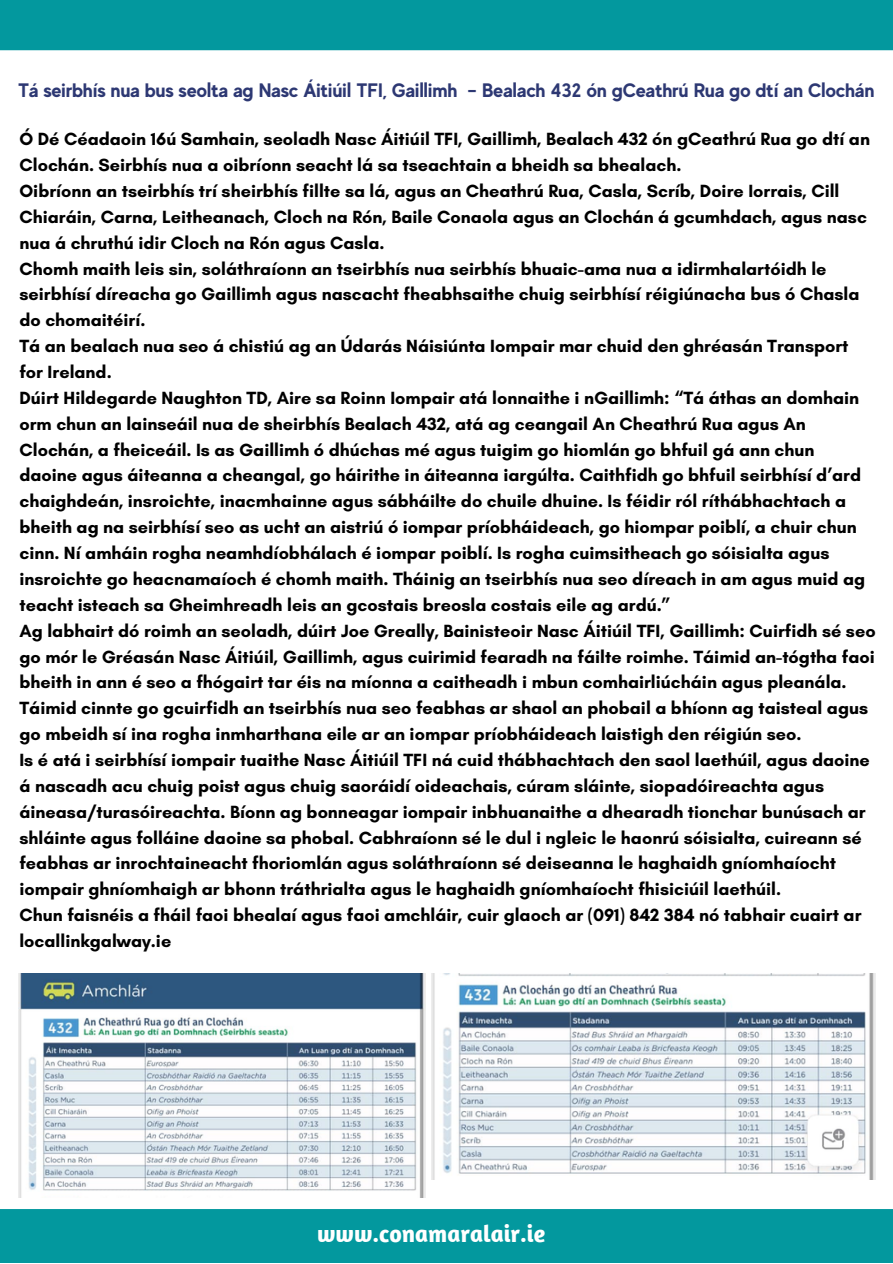
<style>
.page{position:relative;width:893px;height:1264px;background:#fff}
.page>*{position:absolute;margin:0;border:0;box-sizing:border-box;transform-origin:0 0}
.t1{font:700 24px "Amaranth";color:#fff}
.t2{font:700 19.5px "MADE Evolve Sans";color:#2d3873}
.t3{font:700 18px/25.8px "Glacial Indifference";color:#000}
</style>
<div class="page">
<div style="left:0;top:1208px;width:892px;height:54px;background:#03989e"></div>
<div style="left:0;top:0;width:892px;height:50px;background:#03989e"></div>
<img style="left:18px;top:973px;width:407px;height:224px">
<img style="left:431px;top:973px;width:444px;height:206px">
<p class="t2" style="left:18px;top:79px;width:858px">Tá seirbhís nua bus seolta ag Nasc Áitiúil TFI, Gaillimh – Bealach 432 ón gCeathrú Rua go dtí an Clochán</p>
<p class="t3" style="left:19px;top:126px;width:857px">Ó Dé Céadaoin 16ú Samhain, seoladh Nasc Áitiúil TFI, Gaillimh, Bealach 432 ón gCeathrú Rua go dtí an Clochán. Seirbhís nua a oibríonn seacht lá sa tseachtain a bheidh sa bhealach.<br>Oibríonn an tseirbhís trí sheirbhís fillte sa lá, agus an Cheathrú Rua, Casla, Scríb, Doire Iorrais, Cill Chiaráin, Carna, Leitheanach, Cloch na Rón, Baile Conaola agus an Clochán á gcumhdach, agus nasc nua á chruthú idir Cloch na Rón agus Casla.<br>Chomh maith leis sin, soláthraíonn an tseirbhís nua seirbhís bhuaic-ama nua a idirmhalartóidh le seirbhísí díreacha go Gaillimh agus nascacht fheabhsaithe chuig seirbhísí réigiúnacha bus ó Chasla do chomaitéirí.<br>Tá an bealach nua seo á chistiú ag an Údarás Náisiúnta Iompair mar chuid den ghréasán Transport for Ireland.<br>Dúirt Hildegarde Naughton TD, Aire sa Roinn Iompair atá lonnaithe i nGaillimh: “Tá áthas an domhain orm chun an lainseáil nua de sheirbhís Bealach 432, atá ag ceangail An Cheathrú Rua agus An Clochán, a fheiceáil. Is as Gaillimh ó dhúchas mé agus tuigim go hiomlán go bhfuil gá ann chun daoine agus áiteanna a cheangal, go háirithe in áiteanna iargúlta. Caithfidh go bhfuil seirbhísí d’ard chaighdeán, insroichte, inacmhainne agus sábháilte do chuile dhuine. Is féidir ról ríthábhachtach a bheith ag na seirbhísí seo as ucht an aistriú ó iompar príobháideach, go hiompar poiblí, a chuir chun cinn. Ní amháin rogha neamhdíobhálach é iompar poiblí. Is rogha cuimsitheach go sóisialta agus insroichte go heacnamaíoch é chomh maith. Tháinig an tseirbhís nua seo díreach in am agus muid ag teacht isteach sa Gheimhreadh leis an gcostais breosla costais eile ag ardú.”<br>Ag labhairt dó roimh an seoladh, dúirt Joe Greally, Bainisteoir Nasc Áitiúil TFI, Gaillimh: Cuirfidh sé seo go mór le Gréasán Nasc Áitiúil, Gaillimh, agus cuirimid fearadh na fáilte roimhe. Táimid an-tógtha faoi bheith in ann é seo a fhógairt tar éis na míonna a caitheadh i mbun comhairliúcháin agus pleanála.<br>Táimid cinnte go gcuirfidh an tseirbhís nua seo feabhas ar shaol an phobail a bhíonn ag taisteal agus go mbeidh sí ina rogha inmharthana eile ar an iompar príobháideach laistigh den réigiún seo.<br>Is é atá i seirbhísí iompair tuaithe Nasc Áitiúil TFI ná cuid thábhachtach den saol laethúil, agus daoine á nascadh acu chuig poist agus chuig saoráidí oideachais, cúram sláinte, siopadóireachta agus áineasa/turasóireachta. Bíonn ag bonneagar iompair inbhuanaithe a dhearadh tionchar bunúsach ar shláinte agus folláine daoine sa phobal. Cabhraíonn sé le dul i ngleic le haonrú sóisialta, cuireann sé feabhas ar inrochtaineacht fhoriomlán agus soláthraíonn sé deiseanna le haghaidh gníomhaíocht iompair ghníomhaigh ar bhonn tráthrialta agus le haghaidh gníomhaíocht fhisiciúil laethúil.<br>Chun faisnéis a fháil faoi bhealaí agus faoi amchláir, cuir glaoch ar (091) 842 384 nó tabhair cuairt ar locallinkgalway.ie</p>
<h1 class="t1" style="left:317px;top:1218px;width:230px">www.conamaralair.ie</h1>
</div>
